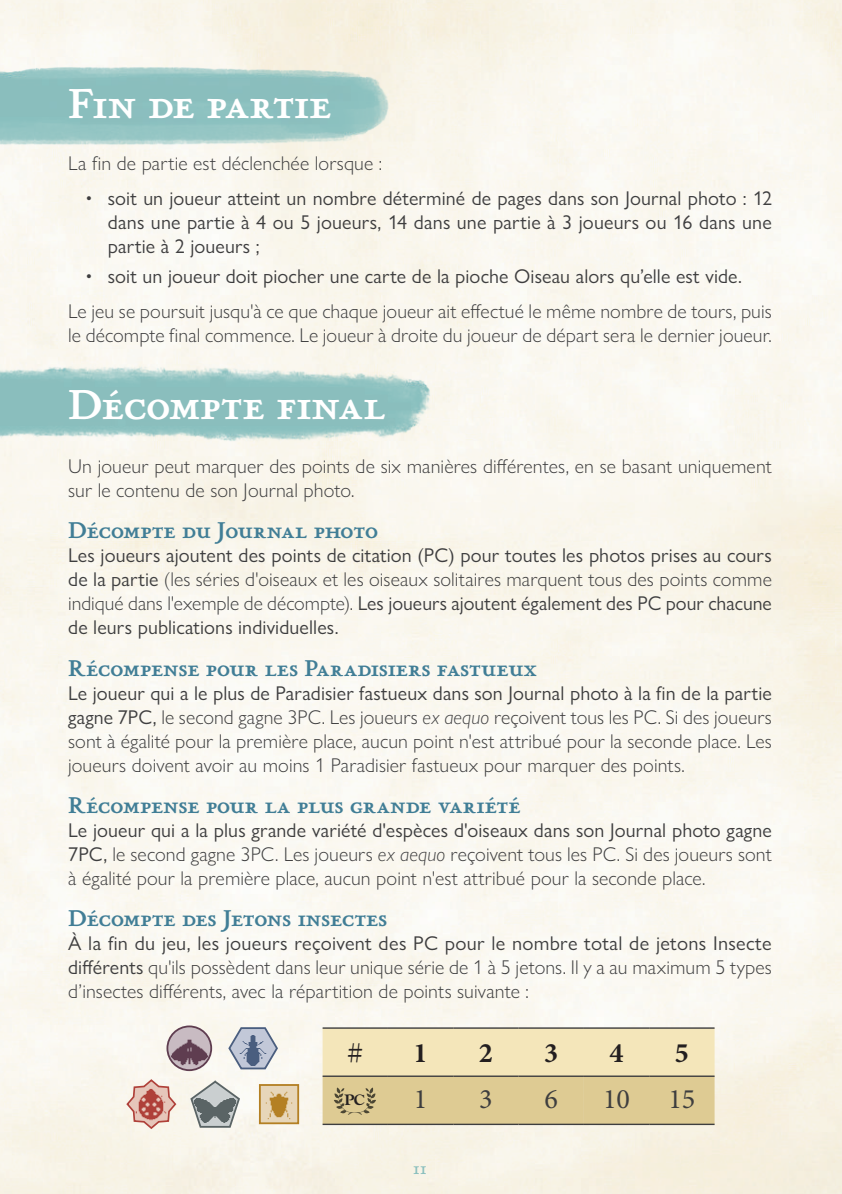
<style>
.page{position:relative;width:842px;height:1194px;background:#fff}
.page>*{position:absolute;margin:0;border:0;box-sizing:border-box;transform-origin:0 0}
.t1{font:700 44px "P22 Stickley Pro Text";letter-spacing:-.005em;color:#fff}
.t2{font:33.6px "Goudy Old Sty";color:#231f20}
.t3{font:28.2px "Minion Pro";color:#3e3e3f}
.t4{font:700 28.2px "Minion Pro";color:#231f20}
.t5{font:700 24px "P22 Stickley Pro Text";letter-spacing:-.005em;color:#417e96}
.t6{font:300 20px/24px "Gill Sans Nova";letter-spacing:.005em;color:#3e3e3f;text-align:justify}
.t7{font:20px/24px "Gill Sans Nova";letter-spacing:.005em;color:#3e3e3f;text-align:justify}
.t8{font:20px "P22 Stickley Pro Text";color:#8abfbe}
.t9{font:700 expanded 15.8px "Goudy Old Sty";color:#231f20}
.s1{font-weight:300}
.s2{font-weight:400}
.s3{font-style:italic}
</style>
<div class="page">
<img style="left:0;top:49px;width:395px;height:108px">
<img style="left:0;top:358px;width:433px;height:92px">
<svg style="left:125px;top:1078px;width:52px;height:52px;background:#dfb6ac"></svg>
<svg style="left:189px;top:1079px;width:52px;height:50px"></svg>
<img style="left:262px;top:1087px;width:34px;height:34px">
<div style="left:259px;top:1084px;width:40px;height:40px;border:2px solid #b48024"></div>
<img style="left:167px;top:1025px;width:44px;height:46px">
<div style="left:166px;top:1025px;width:46px;height:46px;border:2px solid #5f3d50;border-radius:50%"></div>
<svg style="left:227px;top:1026px;width:52px;height:44px"></svg>
<hr style="left:322px;top:1027px;width:66px;height:2px;background:#3e3e3f">
<hr style="left:388px;top:1027px;width:65px;height:2px;background:#3e3e3f">
<hr style="left:453px;top:1027px;width:65px;height:2px;background:#3e3e3f">
<hr style="left:518px;top:1027px;width:65px;height:2px;background:#3e3e3f">
<hr style="left:583px;top:1027px;width:66px;height:2px;background:#3e3e3f">
<hr style="left:649px;top:1027px;width:65px;height:2px;background:#3e3e3f">
<hr style="left:322px;top:1124px;width:66px;height:1px;background:#3e3e3f">
<hr style="left:388px;top:1124px;width:65px;height:1px;background:#3e3e3f">
<hr style="left:453px;top:1124px;width:65px;height:1px;background:#3e3e3f">
<hr style="left:518px;top:1124px;width:65px;height:1px;background:#3e3e3f">
<hr style="left:583px;top:1124px;width:66px;height:1px;background:#3e3e3f">
<hr style="left:649px;top:1124px;width:65px;height:1px;background:#3e3e3f">
<svg style="left:322px;top:1028px;width:392px;height:96px;background:#e3d3a3"></svg>
<svg style="left:838px;top:1190px;width:4px;height:4px"></svg>
<h1 class="t1" style="left:68px;top:77px;width:265px">Fin de partie</h1>
<p class="t6" style="left:68px;top:151px;width:315px">La fin de partie est déclenchée lorsque :</p>
<p class="t7" style="left:108px;top:186px;width:665px;text-indent:-23px"><span class="s1">•</span> soit un joueur atteint un nombre déterminé de pages dans son Journal photo : 12 dans une partie à 4 ou 5 joueurs, 14 dans une partie à 3 joueurs ou 16 dans une partie à 2 joueurs ;</p>
<p class="t6" style="left:68px;top:258px;width:704px;line-height:35.4px;text-indent:17px">• <span class="s2">soit un joueur doit piocher une carte de la pioche Oiseau alors qu’elle est vide.<br></span>Le jeu se poursuit jusqu'à ce que chaque joueur ait effectué le même nombre de tours, puis</p>
<p class="t6" style="left:68px;top:323px;width:704px">le décompte final commence. Le joueur à droite du joueur de départ sera le dernier joueur.</p>
<h1 class="t1" style="left:68px;top:378px;width:319px">Décompte final</h1>
<p class="t6" style="left:68px;top:454px;width:705px">Un joueur peut marquer des points de six manières différentes, en se basant uniquement sur le contenu de son Journal photo.</p>
<p class="t5" style="left:68px;top:516px;width:311px">Décompte du Journal photo</p>
<p class="t7" style="left:68px;top:543px;width:705px">Les joueurs ajoutent des points de citation (PC) pour toutes les photos prises au cours de la partie <span class="s1">(les séries d'oiseaux et les oiseaux solitaires marquent tous des points comme indiqué dans l'exemple de décompte).</span> Les joueurs ajoutent également des PC pour chacune de leurs publications individuelles.</p>
<p class="t5" style="left:68px;top:654px;width:470px">Récompense pour les Paradisiers fastueux</p>
<p class="t6" style="left:68px;top:681px;width:704px"><span class="s2">Le joueur qui a le plus de Paradisier fastueux dans son Journal photo à la fin de la partie gagne 7PC,</span> le second gagne 3PC. Les joueurs <span class="s3">ex aequo</span> reçoivent tous les PC. Si des joueurs sont à égalité pour la première place, aucun point n'est attribué pour la seconde place. Les joueurs doivent avoir au moins 1 Paradisier fastueux pour marquer des points.</p>
<p class="t5" style="left:68px;top:791px;width:454px">Récompense pour la plus grande variété</p>
<p class="t6" style="left:68px;top:818px;width:705px"><span class="s2">Le joueur qui a la plus grande variété d'espèces d'oiseaux dans son Journal photo gagne 7PC,</span> le second gagne 3PC. Les joueurs <span class="s3">ex aequo</span> reçoivent tous les PC. Si des joueurs sont à égalité pour la première place, aucun point n'est attribué pour la seconde place.</p>
<p class="t5" style="left:68px;top:904px;width:320px">Décompte des Jetons insectes</p>
<p class="t6" style="left:68px;top:931px;width:705px"><span class="s2">À la fin du jeu, les joueurs reçoivent des PC pour le nombre total de jetons Insecte différents</span> qu'ils possèdent dans leur unique série de 1 à 5 jetons. Il y a au maximum 5 types d’insectes différents, avec la répartition de points suivante :</p>
<h2 class="t2" style="left:347px;top:1035px;width:18px">#</h2>
<h3 class="t4" style="left:413px;top:1033px;width:16px">1</h3>
<h3 class="t4" style="left:478px;top:1033px;width:16px">2</h3>
<h3 class="t4" style="left:544px;top:1033px;width:16px">3</h3>
<h3 class="t4" style="left:609px;top:1033px;width:16px">4</h3>
<h3 class="t4" style="left:674px;top:1033px;width:16px">5</h3>
<p class="t9" style="left:344px;top:1091px;width:22px">PC</p>
<h3 class="t3" style="left:413px;top:1080px;width:15px">1</h3>
<h3 class="t3" style="left:479px;top:1080px;width:15px">3</h3>
<h3 class="t3" style="left:544px;top:1080px;width:15px">6</h3>
<h3 class="t3" style="left:602px;top:1080px;width:28px">10</h3>
<h3 class="t3" style="left:668px;top:1080px;width:28px">15</h3>
<p class="t8" style="left:412px;top:1156px;width:16px">11</p>
</div>
